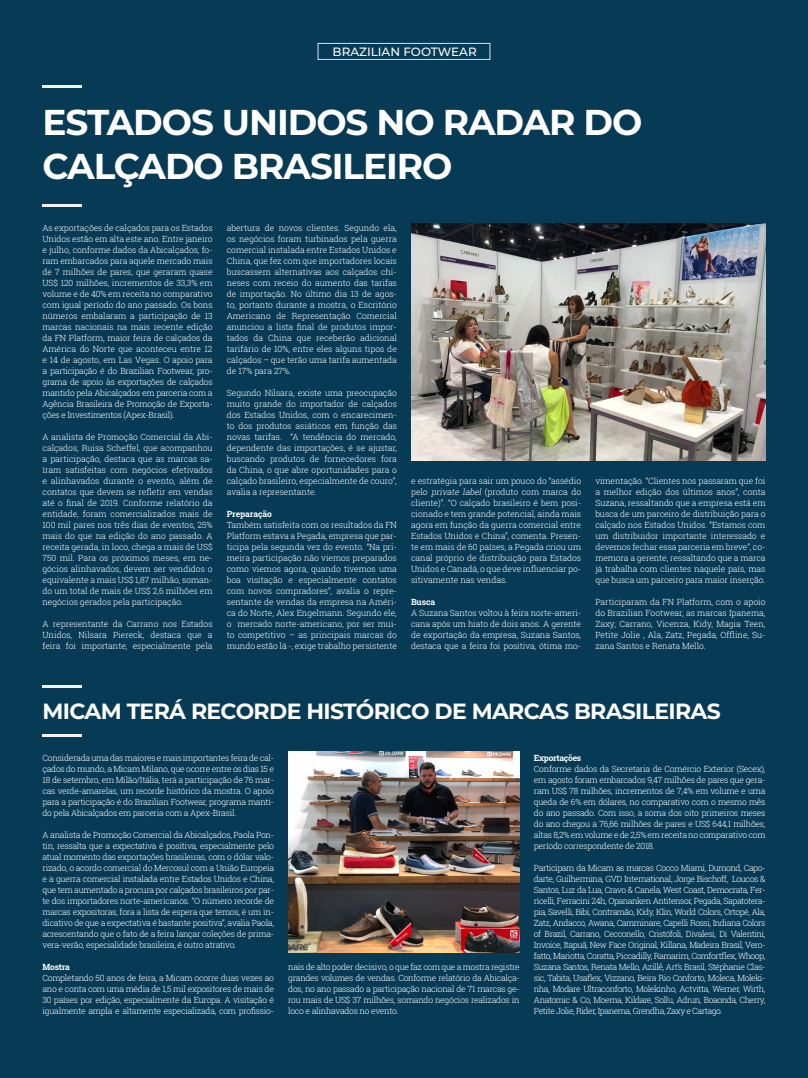
<style>
.page{position:relative;width:808px;height:1078px;background:#fff}
.page>*{position:absolute;margin:0;border:0;box-sizing:border-box;transform-origin:0 0}
.t1{font:700 35.9px/43.1px "Montserrat";letter-spacing:-.03em;color:#fff}
.t2{font:700 22px "Montserrat";letter-spacing:-.03em;color:#fff}
.t3{font:500 12px "Montserrat";color:#fff}
.t4{font:300 8.5px/11px "Roboto Slab";letter-spacing:-.01em;color:#fff;text-align:justify}
.t5{font:700 8.5px "Roboto Slab";letter-spacing:-.025em;color:#fff}
.t6{font:700 8.5px "Roboto Slab";letter-spacing:-.005em;color:#fff}
.s1{font-style:italic}
</style>
<div class="page">
<div style="left:0;top:0;width:808px;height:1077px;background:#073b55"></div>
<hr style="left:43px;top:685px;width:39px;height:2px;background:#f3f3f2">
<hr style="left:43px;top:85px;width:39px;height:3px;background:#f3f3f2">
<hr style="left:43px;top:733px;width:39px;height:3px;background:#f3f3f2">
<hr style="left:43px;top:204px;width:39px;height:3px;background:#f3f3f2">
<img style="left:411px;top:223px;width:354px;height:237px">
<img style="left:288px;top:751px;width:232px;height:201px">
<div style="left:317px;top:43px;width:173px;height:17px;border:1px solid #fff"></div>
<h3 class="t3" style="left:333px;top:43px;width:146px">BRAZILIAN FOOTWEAR</h3>
<h1 class="t1" style="left:43px;top:99px;width:601px">ESTADOS UNIDOS NO RADAR DO<br>CALÇADO BRASILEIRO</h1>
<p class="t4" style="left:43px;top:222px;width:172px">As exportações de calçados para os Estados Unidos estão em alta este ano. Entre janeiro e julho, conforme dados da Abicalçados, fo&shy;ram embarcados para aquele mercado mais de 7 milhões de pares, que geraram quase US$ 120 milhões, incrementos de 33,3% em volume e de 40% em receita no comparativo com igual período do ano passado. Os bons números embalaram a participação de 13 marcas nacionais na mais recente edição da FN Platform, maior feira de calçados da América do Norte que aconteceu entre 12 e 14 de agosto, em Las Vegas. O apoio para a participação é do Brazilian Footwear, pro&shy;grama de apoio às exportações de calçados mantido pela Abicalçados em parceria com a Agência Brasileira de Promoção de Exporta&shy;ções e Investimentos (Apex-Brasil).</p>
<p class="t4" style="left:43px;top:431px;width:172px">A analista de Promoção Comercial da Abi&shy;calçados, Ruisa Scheffel, que acompanhou a participação, destaca que as marcas sa&shy;íram satisfeitas com negócios efetivados e alinhavados durante o evento, além de contatos que devem se refletir em vendas até o final de 2019. Conforme relatório da entidade, foram comercializados mais de 100 mil pares nos três dias de eventos, 25% mais do que na edição do ano passado. A receita gerada, in loco, chega a mais de US$ 750 mil. Para os próximos meses, em ne&shy;gócios alinhavados, devem ser vendidos o equivalente a mais US$ 1,87 milhão, soman&shy;do um total de mais de US$ 2,6 milhões em negócios gerados pela participação.</p>
<p class="t4" style="left:43px;top:618px;width:172px">A representante da Carrano nos Estados Unidos, Nilsara Piereck, destaca que a feira foi importante, especialmente pela</p>
<p class="t4" style="left:227px;top:222px;width:172px">abertura de novos clientes. Segundo ela, os negócios foram turbinados pela guerra comercial instalada entre Estados Unidos e China, que fez com que importadores locais buscassem alternativas aos calçados chi&shy;neses com receio do aumento das tarifas de importação. No último dia 13 de agos&shy;to, portanto durante a mostra, o Escritório Americano de Representação Comercial anunciou a lista final de produtos impor&shy;tados da China que receberão adicional tarifário de 10%, entre eles alguns tipos de calçados – que terão uma tarifa aumentada de 17% para 27%.</p>
<p class="t4" style="left:227px;top:387px;width:172px">Segundo Nilsara, existe uma preocupação muito grande do importador de calçados dos Estados Unidos, com o encarecimen&shy;to dos produtos asiáticos em função das novas tarifas. “A tendência do mercado, dependente das importações, é se ajustar, buscando produtos de fornecedores fora da China, o que abre oportunidades para o calçado brasileiro, especialmente de couro”, avalia a representante.</p>
<p class="t6" style="left:227px;top:508px;width:47px">Preparação</p>
<p class="t4" style="left:227px;top:519px;width:172px">Também satisfeita com os resultados da FN Platform estava a Pegada, empresa que par&shy;ticipa pela segunda vez do evento. “Na pri&shy;meira participação não viemos preparados como viemos agora, quando tivemos uma boa visitação e especialmente contatos com novos compradores”, avalia o repre&shy;sentante de vendas da empresa na Améri&shy;ca do Norte, Alex Engelmann. Segundo ele, o mercado norte-americano, por ser mui&shy;to competitivo – as principais marcas do mundo estão lá -, exige trabalho persistente</p>
<p class="t4" style="left:411px;top:475px;width:172px">e estratégia para sair um pouco do “assédio pelo <span class="s1">private label</span> (produto com marca do cliente)”. “O calçado brasileiro é bem posi&shy;cionado e tem grande potencial, ainda mais agora em função da guerra comercial entre Estados Unidos e China”, comenta. Presen&shy;te em mais de 60 países, a Pegada criou um canal próprio de distribuição para Estados Unidos e Canadá, o que deve influenciar po&shy;sitivamente nas vendas.</p>
<p class="t5" style="left:411px;top:596px;width:26px">Busca</p>
<p class="t4" style="left:411px;top:607px;width:172px">A Suzana Santos voltou à feira norte-ameri&shy;cana após um hiato de dois anos. A gerente de exportação da empresa, Suzana Santos, destaca que a feira foi positiva, ótima mo-</p>
<p class="t4" style="left:595px;top:475px;width:172px">vimentação. “Clientes nos passaram que foi a melhor edição dos últimos anos”, conta Suzana, ressaltando que a empresa está em busca de um parceiro de distribuição para o calçado nos Estados Unidos. “Estamos com um distribuidor importante interessado e devemos fechar essa parceria em breve”, co&shy;memora a gerente, ressaltando que a marca já trabalha com clientes naquele país, mas que busca um parceiro para maior inserção.</p>
<p class="t4" style="left:595px;top:596px;width:172px">Participaram da FN Platform, com o apoio do Brazilian Footwear, as marcas Ipanema, Zaxy, Carrano, Vicenza, Kidy, Magia Teen, Petite Jolie , Ala, Zatz, Pegada, Offline, Su&shy;zana Santos e Renata Mello.</p>
<h2 class="t2" style="left:43px;top:695px;width:680px">MICAM TERÁ RECORDE HISTÓRICO DE MARCAS BRASILEIRAS</h2>
<p class="t4" style="left:43px;top:752px;width:233px">Considerada uma das maiores e mais importantes feira de cal&shy;çados do mundo, a Micam Milano, que ocorre entre os dias 15 e 18 de setembro, em Milão/Itália, terá a participação de 76 mar&shy;cas verde-amarelas, um recorde histórico da mostra. O apoio para a participação é do Brazilian Footwear, programa manti&shy;do pela Abicalçados em parceria com a Apex-Brasil.</p>
<p class="t4" style="left:43px;top:829px;width:233px">A analista de Promoção Comercial da Abicalçados, Paola Pon&shy;tin, ressalta que a expectativa é positiva, especialmente pelo atual momento das exportações brasileiras, com o dólar valo&shy;rizado, o acordo comercial do Mercosul com a União Europeia e a guerra comercial instalada entre Estados Unidos e China, que tem aumentado a procura por calçados brasileiros por par&shy;te dos importadores norte-americanos. “O número recorde de marcas expositoras, fora a lista de espera que temos, é um in&shy;dicativo de que a expectativa é bastante positiva”, avalia Paola, acrescentando que o fato de a feira lançar coleções de prima&shy;vera-verão, especialidade brasileira, é outro atrativo.</p>
<p class="t5" style="left:43px;top:960px;width:29px">Mostra</p>
<p class="t4" style="left:43px;top:972px;width:233px">Completando 50 anos de feira, a Micam ocorre duas vezes ao ano e conta com uma média de 1,5 mil expositores de mais de 30 países por edição, especialmente da Europa. A visitação é igualmente ampla e altamente especializada, com profissio-</p>
<p class="t4" style="left:288px;top:960px;width:233px">nais de alto poder decisivo, o que faz com que a mostra registre grandes volumes de vendas. Conforme relatório da Abicalça&shy;dos, no ano passado a participação nacional de 71 marcas ge&shy;rou mais de US$ 37 milhões, somando negócios realizados in loco e alinhavados no evento.</p>
<p class="t5" style="left:534px;top:751px;width:49px">Exportações</p>
<p class="t4" style="left:534px;top:763px;width:233px">Conforme dados da Secretaria de Comércio Exterior (Secex), em agosto foram embarcados 9,47 milhões de pares que gera&shy;ram US$ 78 milhões, incrementos de 7,4% em volume e uma queda de 6% em dólares, no comparativo com o mesmo mês do ano passado. Com isso, a soma dos oito primeiros meses do ano chegou a 76,66 milhões de pares e US$ 644,1 milhões, altas 8,2% em volume e de 2,5% em receita no comparativo com período correspondente de 2018.</p>
<p class="t4" style="left:534px;top:862px;width:233px">Participam da Micam as marcas Cocco Miami, Dumond, Capo&shy;darte, Guilhermina, GVD International, Jorge Bischoff, Loucos &amp; Santos, Luz da Lua, Cravo &amp; Canela, West Coast, Democrata, Fer&shy;ricelli, Ferracini 24h, Opananken Antitensor, Pegada, Sapatotera&shy;pia, Savelli, Bibi, Contramão, Kidy, Klin, World Colors, Ortopé, Ala, Zatz, Andacco, Awana, Camminare, Capelli Rossi, Indiana Colors of Brazil, Carrano, Cecconello, Cristófoli, Divalesi, Di Valentini, Invoice, Itapuã, New Face Original, Killana, Madeira Brasil, Vero&shy;fatto, Mariotta, Coratta, Piccadilly, Ramarim, Comfortflex, Whoop, Suzana Santos, Renata Mello, Azillê, Art’s Brasil, Stéphanie Clas&shy;sic, Tabita, Usaflex, Vizzano, Beira Rio Conforto, Moleca, Moleki&shy;nha, Modare Ultraconforto, Molekinho, Actvitta, Werner, Wirth, Anatomic &amp; Co, Moema, Kildare, Sollu, Adrun, Boaonda, Cherry, Petite Jolie, Rider, Ipanema, Grendha, Zaxy e Cartago.</p>
</div>
